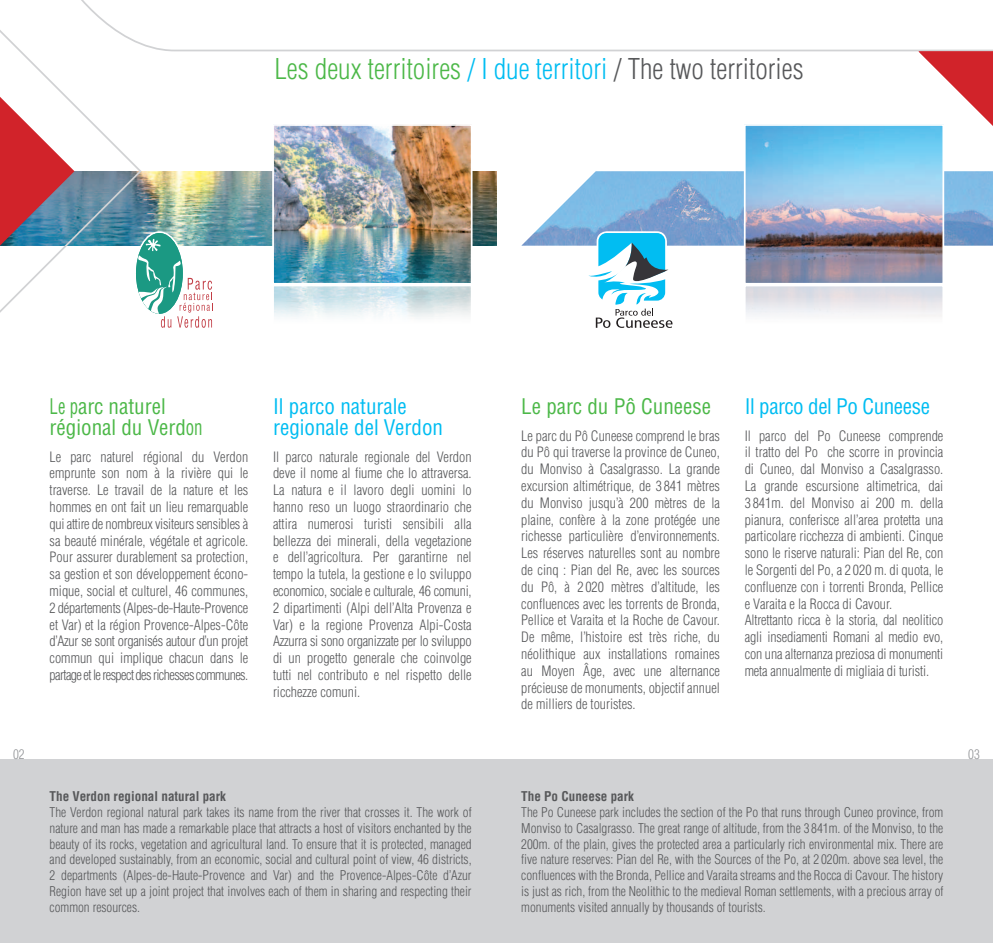
<style>
.page{position:relative;width:993px;height:943px;background:#fff}
.page>*{position:absolute;margin:0;border:0;box-sizing:border-box;transform-origin:0 0}
.t1{font:300 condensed 28px "Helvetica";color:#4cb848}
.t2{font:condensed 21px/21px "Helvetica";color:#01bdf2}
.t3{font:condensed 21px/21px "Helvetica";color:#4cb848;scale:.8 1}
.t4{font:condensed 21px "Helvetica";letter-spacing:-.02em;color:#01bdf2}
.t5{font:condensed 21px "Helvetica";color:#4cb848}
.t6{font:300 condensed 14px/16.8px "Helvetica";color:#57585a;text-align:justify}
.t7{font:300 condensed 13.12px/15.8px "Helvetica";color:#57585a;text-align:justify}
.t8{font:700 condensed 13.12px "Helvetica";color:#57585a}
.t9{font:300 condensed 13.12px "Helvetica";color:#939598}
.s1{color:#01bdf2}
.s2{color:#57585a}
</style>
<div class="page">
<div style="left:0;top:759px;width:992px;height:184px;background:#d1d2d4"></div>
<svg style="left:81px;top:0;width:911px;height:52px"></svg>
<img style="left:143px;top:171px;width:353px;height:75px">
<img style="left:521px;top:171px;width:471px;height:75px">
<img style="left:746px;top:127px;width:194px;height:189px">
<div style="left:743px;top:124px;width:200px;height:161px;border:2px solid #fff"></div>
<img style="left:275px;top:127px;width:194px;height:190px">
<div style="left:272px;top:124px;width:200px;height:161px;border:2px solid #fff"></div>
<div style="left:272px;top:285px;width:200px;height:160px;border:2px solid #fff"></div>
<div style="left:743px;top:285px;width:200px;height:160px;border:2px solid #fff"></div>
<div style="left:136px;top:233px;width:47px;height:81px;background:#1b9983;border-radius:50%"></div>
<svg style="left:143px;top:239px;width:70px;height:89px"></svg>
<div style="left:596px;top:231px;width:70px;height:71px;border:2px solid #fff;border-radius:9px"></div>
<div style="left:598px;top:233px;width:67px;height:67px;background:#01bdf2;border-radius:8px"></div>
<svg style="left:584px;top:242px;width:88px;height:86px"></svg>
<svg style="left:0;top:4px;width:143px;height:309px"></svg>
<svg style="left:0;top:97px;width:74px;height:149px"></svg>
<svg style="left:918px;top:51px;width:74px;height:75px"></svg>
<h1 class="t1" style="left:274px;top:52px;width:530px">Les deux territoires <span class="s1">/ I due territori</span> <span class="s2">/ The two territories</span></h1>
<h2 class="t3" style="left:50px;top:395px;width:193px">Le parc naturel régional du Verdon</h2>
<p class="t6" style="left:50px;top:448px;width:200px">Le parc naturel régional du Verdon emprunte son nom à la rivière qui le traverse. Le travail de la nature et les hommes en ont fait un lieu remarquable qui attire de nombreux visiteurs sensibles à sa beauté minérale, végétale et agricole.<br>Pour assurer durablement sa protection, sa gestion et son développement écono&shy;mique, social et culturel, 46 communes, 2 départements (Alpes-de-Haute-Provence et Var) et la région Provence-Alpes-Côte d’Azur se sont organisés autour d’un projet commun qui implique chacun dans le partage et le respect des richesses communes.</p>
<h2 class="t2" style="left:273px;top:395px;width:171px">Il parco naturale regionale del Verdon</h2>
<p class="t6" style="left:273px;top:448px;width:200px">Il parco naturale regionale del Verdon deve il nome al fiume che lo attraversa.<br>La natura e il lavoro degli uomini lo hanno reso un luogo straordinario che attira numerosi turisti sensibili alla bellezza dei minerali, della vegetazione e dell’agricoltura. Per garantirne nel tempo la tutela, la gestione e lo sviluppo economico, sociale e culturale, 46 comuni, 2 dipartimenti (Alpi dell’Alta Provenza e Var) e la regione Provenza Alpi-Costa Azzurra si sono organizzate per lo sviluppo di un progetto generale che coinvolge tutti nel contributo e nel rispetto delle ricchezze comuni.</p>
<h2 class="t5" style="left:521px;top:393px;width:191px">Le parc du Pô Cuneese</h2>
<p class="t6" style="left:521px;top:427px;width:200px">Le parc du Pô Cuneese comprend le bras du Pô qui traverse la province de Cuneo, du Monviso à Casalgrasso. La grande excursion altimétrique, de 3 841 mètres du Monviso jusqu’à 200 mètres de la plaine, confère à la zone protégée une richesse particulière d’environnements.<br>Les réserves naturelles sont au nombre de cinq : Pian del Re, avec les sources du Pô, à 2 020 mètres d’altitude, les confluences avec les torrents de Bronda, Pellice et Varaita et la Roche de Cavour.<br>De même, l’histoire est très riche, du néolithique aux installations romaines au Moyen Âge, avec une alternance précieuse de monuments, objectif annuel de milliers de touristes.</p>
<h2 class="t4" style="left:744px;top:393px;width:187px">Il parco del Po Cuneese</h2>
<p class="t6" style="left:744px;top:427px;width:200px;text-align:left">Il parco del Po Cuneese comprende il tratto del Po che scorre in provincia di Cuneo, dal Monviso a Casalgrasso.<br>La grande escursione altimetrica, dai 3 841m. del Monviso ai 200 m. della pianura, conferisce all’area protetta una particolare ricchezza di ambienti. Cinque sono le riserve naturali: Pian del Re, con le Sorgenti del Po, a 2 020 m. di quota, le confluenze con i torrenti Bronda, Pellice e Varaita e la Rocca di Cavour.<br>Altrettanto ricca è la storia, dal neolitico agli insediamenti Romani al medio evo, con una alternanza preziosa di monumenti meta annualmente di migliaia di turisti.</p>
<p class="t9" style="left:13px;top:746px;width:13px">02</p>
<p class="t9" style="left:967px;top:746px;width:13px">03</p>
<p class="t8" style="left:50px;top:788px;width:178px">The Verdon regional natural park</p>
<p class="t7" style="left:50px;top:804px;width:423px">The Verdon regional natural park takes its name from the river that crosses it. The work of nature and man has made a remarkable place that attracts a host of visitors enchanted by the beauty of its rocks, vegetation and agricultural land. To ensure that it is protected, managed and developed sustainably, from an economic, social and cultural point of view, 46 districts, 2 departments (Alpes-de-Haute-Provence and Var) and the Provence-Alpes-Côte d’Azur Region have set up a joint project that involves each of them in sharing and respecting their common resources.</p>
<p class="t8" style="left:521px;top:788px;width:114px">The Po Cuneese park</p>
<p class="t7" style="left:521px;top:804px;width:423px">The Po Cuneese park includes the section of the Po that runs through Cuneo province, from Monviso to Casalgrasso. The great range of altitude, from the 3 841m. of the Monviso, to the 200m. of the plain, gives the protected area a particularly rich environmental mix. There are five nature reserves: Pian del Re, with the Sources of the Po, at 2 020m. above sea level, the confluences with the Bronda, Pellice and Varaita streams and the Rocca di Cavour. The history is just as rich, from the Neolithic to the medieval Roman settlements, with a precious array of monuments visited annually by thousands of tourists.</p>
</div>
